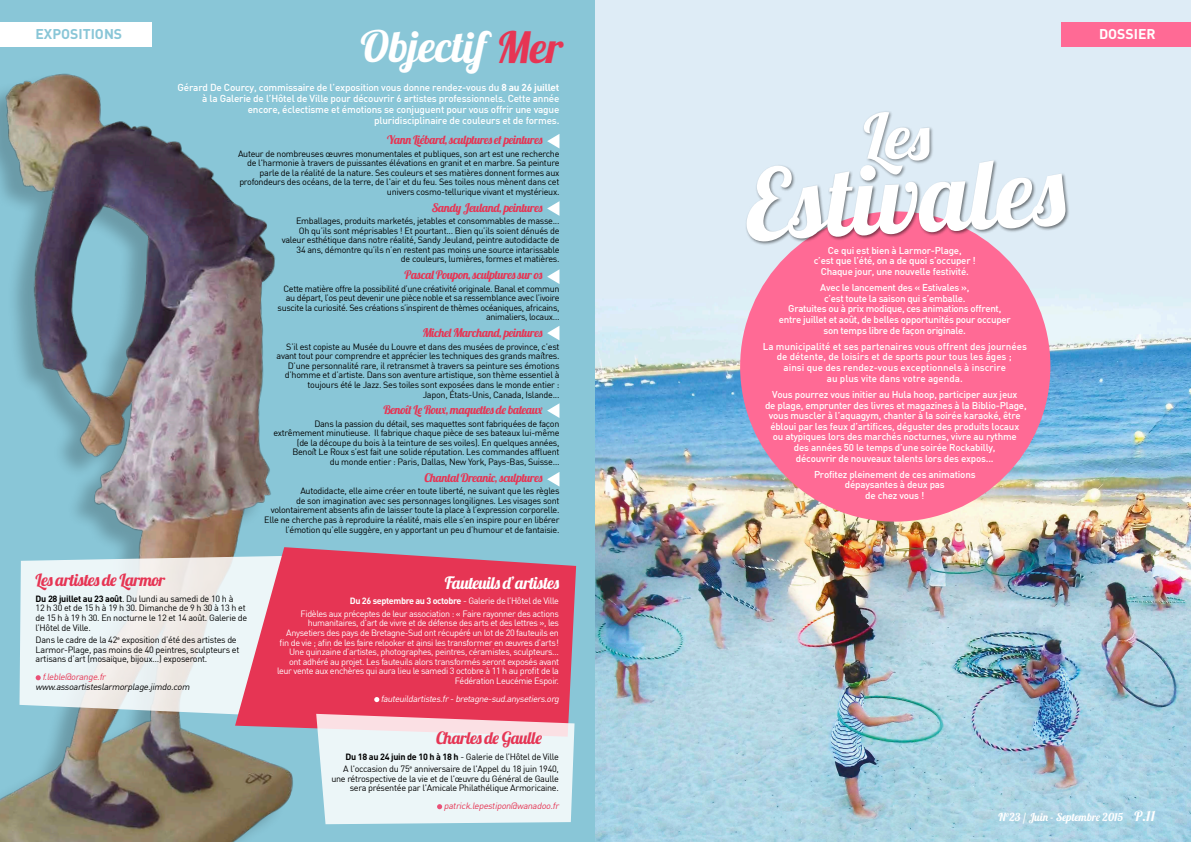
<style>
.page{position:relative;width:1191px;height:842px;background:#fff}
.page>*{position:absolute;margin:0;border:0;box-sizing:border-box;transform-origin:0 0}
.t1{font:97.5px "Lobster 1.4";color:#fff}
.t2{font:43.3px "Lobster 1.4";color:#fff}
.t3{font:17px "Lobster 1.4";letter-spacing:-.01em;color:#e63554}
.t4{font:17px "Lobster 1.4";letter-spacing:.015em;color:#fff}
.t5{font:17px "Lobster 1.4";letter-spacing:.015em;color:#e63554}
.t6{font:700 14px "DIN";color:#89c6d7}
.t7{font:700 14px "DIN";color:#fff}
.t8{font:12px "Lobster 1.4";letter-spacing:.015em;color:#e63554}
.t9{font:12px "Lobster 1.4";letter-spacing:-.01em;color:#e63554}
.t10{font:11px "Lobster 1.4";color:#fff}
.t11{font:500 10px/10.8px "DIN";letter-spacing:-.02em;color:#fff;text-align:right}
.t12{font:500 9.8px/10.6px "DIN";letter-spacing:-.02em;color:#fff;text-align:center}
.t13{font:500 9.8px/10.6px "DIN";color:#fff;text-align:center}
.t14{font:500 9.5px "DIN";color:#fff}
.t15{font:9px/9.6px "DIN";letter-spacing:-.03em;color:#000;text-align:right}
.t16{font:9px/9.6px "DIN";letter-spacing:-.04em;color:#fff;text-align:right}
.t17{font:italic 9px "DIN";color:#fff}
.t18{font:italic 9px "DIN";color:#e63554}
.t19{font:italic 9px "DIN";color:#000}
.s1{color:#e63554}
.s2{font-weight:700}
.s3{font-weight:700;font-size:14px}
.s4{font-size:14px}
</style>
<div class="page">
<div style="left:0;top:0;width:609px;height:842px;background:#89c6d7"></div>
<div style="left:0;top:22px;width:152px;height:25px;background:#fff"></div>
<img style="left:0;top:73px;width:340px;height:769px">
<svg style="left:547px;top:134px;width:12px;height:14px"></svg>
<svg style="left:547px;top:201px;width:12px;height:15px"></svg>
<svg style="left:547px;top:269px;width:12px;height:15px"></svg>
<svg style="left:547px;top:326px;width:12px;height:14px"></svg>
<svg style="left:547px;top:403px;width:12px;height:15px"></svg>
<svg style="left:547px;top:472px;width:12px;height:14px"></svg>
<svg style="left:20px;top:556px;width:215px;height:160px;background:#e7eded"></svg>
<svg style="left:235px;top:547px;width:341px;height:190px;background:#df4d69"></svg>
<svg style="left:36px;top:675px;width:5px;height:5px"></svg>
<svg style="left:374px;top:697px;width:5px;height:5px"></svg>
<svg style="left:316px;top:714px;width:258px;height:110px;background:#eae9ed"></svg>
<img style="left:595px;top:0;width:596px;height:842px">
<div style="left:1062px;top:22px;width:129px;height:25px;background:#ff6a95"></div>
<div style="left:740px;top:211px;width:310px;height:311px;background:#ff6a95;border-radius:50%"></div>
<div style="left:745px;top:159px;width:325px;height:87px;background:#000;opacity:.51"></div>
<div style="left:862px;top:111px;width:72px;height:68px;background:#000;opacity:.44"></div>
<svg style="left:861px;top:111px;width:70px;height:64px;background:#b8c4cc"></svg>
<h3 class="t6" style="left:35px;top:25px;width:88px">EXPOSITIONS</h3>
<h2 class="t2" style="left:360px;top:19px;width:204px">Objectif <span class="s1">Mer</span></h2>
<h3 class="t7" style="left:1099px;top:25px;width:58px">DOSSIER</h3>
<p class="t11" style="left:178px;top:82px;width:383px">Gérard De Courcy, commissaire de l’exposition vous donne rendez-vous du <span class="s2">8 au 26 juillet </span>à la Galerie de l’Hôtel de Ville pour découvrir 6 artistes professionnels. Cette année encore, éclectisme et émotions se conjuguent pour vous offrir une vague pluridisciplinaire de couleurs et de formes.</p>
<h3 class="t9" style="left:387px;top:132px;width:157px">Yann Liébard, sculptures et peintures</h3>
<p class="t15" style="left:238px;top:148px;width:323px">Auteur de nombreuses œuvres monumentales et publiques, son art est une recherche de l'harmonie à travers de puissantes élévations en granit et en marbre. Sa peinture parle de la réalité de la nature. Ses couleurs et ses matières donnent formes aux profondeurs des océans, de la terre, de l'air et du feu. Ses toiles nous mènent dans cet univers cosmo-tellurique vivant et mystérieux.</p>
<h3 class="t8" style="left:432px;top:200px;width:112px">Sandy Jeuland, peintures</h3>
<p class="t15" style="left:282px;top:216px;width:279px">Emballages, produits marketés, jetables et consommables de masse...<br>Oh qu’ils sont méprisables ! Et pourtant... Bien qu’ils soient dénués de valeur esthétique dans notre réalité, Sandy Jeuland, peintre autodidacte de 34 ans, démontre qu’ils n’en restent pas moins une source intarissable<br>de couleurs, lumières, formes et matières.</p>
<h3 class="t8" style="left:404px;top:267px;width:140px">Pascal Poupon, sculptures sur os</h3>
<p class="t15" style="left:277px;top:283px;width:283px">Cette matière offre la possibilité d’une créativité originale. Banal et commun au départ, l’os peut devenir une pièce noble et sa ressemblance avec l’ivoire suscite la curiosité. Ses créations s’inspirent de thèmes océaniques, africains, animaliers, locaux…</p>
<h3 class="t8" style="left:422px;top:325px;width:121px">Michel Marchand, peintures</h3>
<p class="t15" style="left:276px;top:341px;width:284px">S’il est copiste au Musée du Louvre et dans des musées de province, c’est avant tout pour comprendre et apprécier les techniques des grands maîtres.<br>D’une personnalité rare, il retransmet à travers sa peinture ses émotions d’homme et d’artiste. Dans son aventure artistique, son thème essentiel à toujours été le Jazz. Ses toiles sont exposées dans le monde entier :<br>Japon, États-Unis, Canada, Islande...</p>
<h3 class="t9" style="left:383px;top:402px;width:161px">Benoît Le Roux, maquettes de bateaux</h3>
<p class="t15" style="left:273px;top:418px;width:287px">Dans la passion du détail, ses maquettes sont fabriquées de façon extrêmement minutieuse. Il fabrique chaque pièce de ses bateaux lui-même (de la découpe du bois à la teinture de ses voiles). En quelques années, Benoît Le Roux s’est fait une solide réputation. Les commandes affluent<br>du monde entier : Paris, Dallas, New York, Pays-Bas, Suisse…</p>
<h3 class="t8" style="left:424px;top:470px;width:119px">Chantal Dreanic, sculptures</h3>
<p class="t15" style="left:264px;top:486px;width:297px">Autodidacte, elle aime créer en toute liberté, ne suivant que les règles<br>de son imagination avec ses personnages longilignes. Les visages sont volontairement absents afin de laisser toute la place à l’expression corporelle.<br>Elle ne cherche pas à reproduire la réalité, mais elle s’en inspire pour en libérer l’émotion qu’elle suggère, en y apportant un peu d’humour et de fantaisie.</p>
<h1 class="t1" style="left:741px;top:144px;width:322px;rotate:-3deg">Estivales</h1>
<p class="t12" style="left:813px;top:245px;width:164px">Ce qui est bien à Larmor-Plage,<br>c’est que l’été, on a de quoi s’occuper !<br>Chaque jour, une nouvelle festivité.</p>
<p class="t12" style="left:779px;top:282px;width:233px">Avec le lancement des « Estivales »,<br>c’est toute la saison qui s’emballe.<br>Gratuites ou à prix modique, ces animations offrent, entre juillet et août, de belles opportunités pour occuper son temps libre de façon originale.</p>
<p class="t13" style="left:762px;top:341px;width:266px">La municipalité et ses partenaires vous offrent des journées de détente, de loisirs et de sports pour tous les âges ;<br>ainsi que des rendez-vous exceptionnels à inscrire<br>au plus vite dans votre agenda.</p>
<p class="t12" style="left:765px;top:389px;width:263px">Vous pourrez vous initier au Hula hoop, participer aux jeux<br>de plage, emprunter des livres et magazines à la Biblio-Plage, vous muscler à l’aquagym, chanter à la soirée karaoké, être ébloui par les feux d’artifices, déguster des produits locaux ou atypiques lors des marchés nocturnes, vivre au rythme<br>des années 50 le temps d’une soirée Rockabilly,<br>découvrir de nouveaux talents lors des expos...</p>
<p class="t12" style="left:814px;top:469px;width:163px">Profitez pleinement de ces animations dépaysantes à deux pas<br>de chez vous !</p>
<h3 class="t3" style="left:36px;top:569px;width:131px">Les artistes de Larmor</h3>
<p class="t15" style="left:36px;top:593px;width:213px;text-align:left"><span class="s2">Du 28 juillet au 23 août</span>. Du lundi au samedi de 10 h à<br>12 h 30 et de 15 h à 19 h 30. Dimanche de 9 h 30 à 13 h et de 15 h à 19 h 30. En nocturne le 12 et 14 août. Galerie de l’Hôtel de Ville.</p>
<p class="t15" style="left:36px;top:635px;width:205px;text-align:left">Dans le cadre de la 42<sup>e</sup> exposition d’été des artistes de<br>Larmor-Plage, pas moins de 40 peintres, sculpteurs et artisans d’art (mosaïque, bijoux…) exposeront.</p>
<p class="t18" style="left:42px;top:671px;width:67px">f.leble@orange.fr</p>
<p class="t19" style="left:36px;top:681px;width:157px">www.assoartisteslarmorplage.jimdo.com</p>
<h3 class="t4" style="left:445px;top:572px;width:116px">Fauteuils d’artistes</h3>
<p class="t16" style="left:301px;top:595px;width:260px;line-height:12.4px"><span class="s2">Du 26 septembre au 3 octobre</span> - Galerie de l’Hôtel de Ville<br>Fidèles aux préceptes de leur association : « Faire rayonner des actions</p>
<p class="t16" style="left:277px;top:618px;width:283px">humanitaires, d'art de vivre et de défense des arts et des lettres », les Anysetiers des pays de Bretagne-Sud ont récupéré un lot de 20 fauteuils en fin de vie ; afin de les faire relooker et ainsi les transformer en œuvres d’arts!<br>Une quinzaine d’artistes, photographes, peintres, céramistes, sculpteurs… ont adhéré au projet. Les fauteuils alors transformés seront exposés avant leur vente aux enchères qui aura lieu le samedi 3 octobre à 11 h au profit de la Fédération Leucémie Espoir.</p>
<p class="t17" style="left:381px;top:693px;width:182px">fauteuildartistes.fr-bretagne-sud.anysetiers.org</p>
<h3 class="t5" style="left:436px;top:727px;width:107px">Charles de Gaulle</h3>
<p class="t15" style="left:343px;top:750px;width:217px;line-height:12.4px;text-align:left"><span class="s2">Du 18 au 24 juin de 10 h à 18 h</span> - Galerie de l’Hôtel de Ville<br>A l'occasion du 75<sup>e</sup> anniversaire de l'Appel du 18 juin 1940,</p>
<p class="t15" style="left:331px;top:773px;width:229px">une rétrospective de la vie et de l'œuvre du Général de Gaulle sera présentée par l'Amicale Philathélique Armoricaine.</p>
<p class="t18" style="left:444px;top:800px;width:118px">patrick.lepestipon@wanadoo.fr</p>
<p class="t14" style="left:1010px;top:808px;width:147px">N°22 / Janvier - Mai 2015 <span class="s3">P.11</span></p>
<p class="t10" style="left:998px;top:810px;width:158px">N°23 / Juin - Septembre 2015 <span class="s4">P.11</span></p>
</div>
